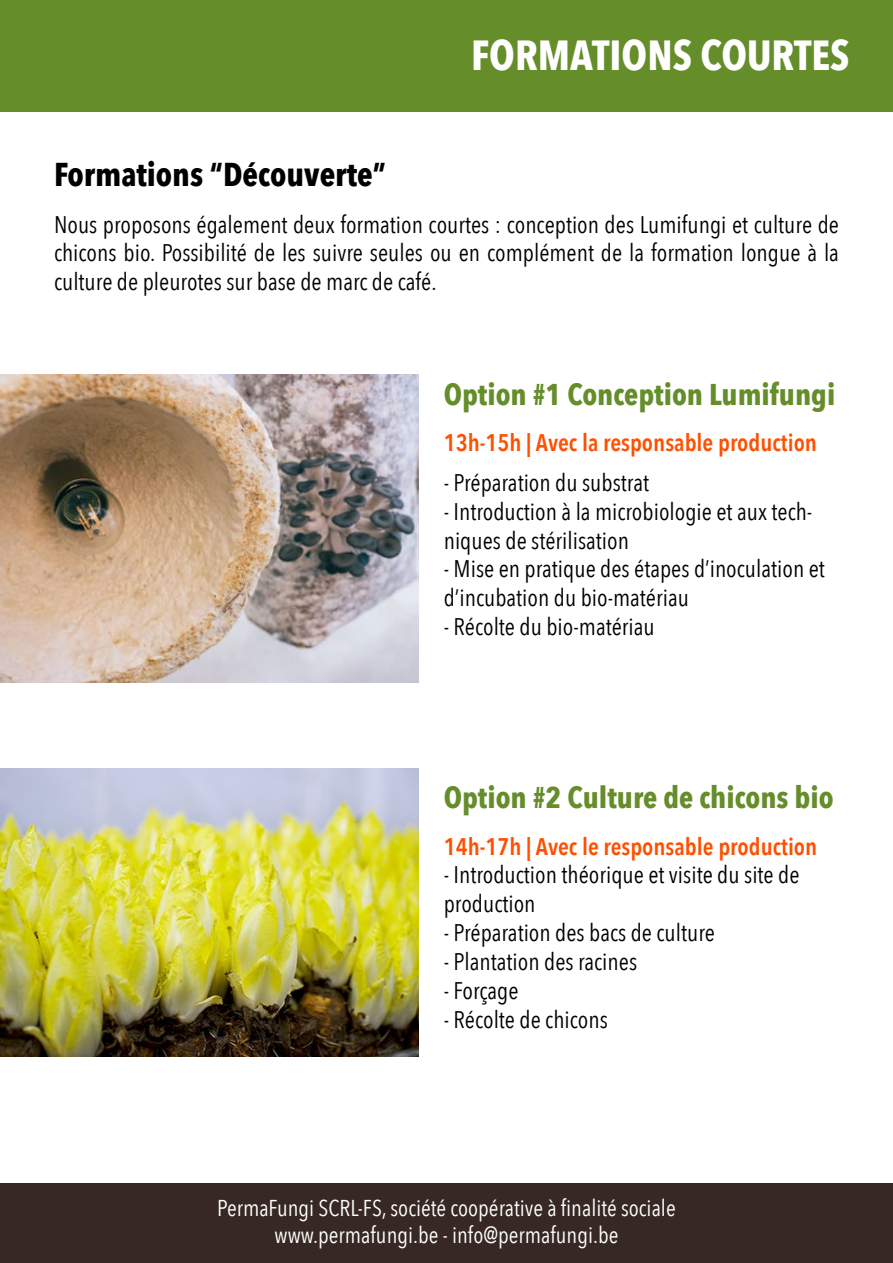
<style>
.page{position:relative;width:893px;height:1263px;background:#fff}
.page>*{position:absolute;margin:0;border:0;box-sizing:border-box;transform-origin:0 0}
.t1{font:700 42px "Avenir Next Condensed";color:#fff}
.t2{font:700 33px "Avenir Next Condensed";color:#000}
.t3{font:700 30px "Avenir Next Condensed";color:#658d2a}
.t4{font:24px/28.8px "Avenir Next Condensed";color:#000}
.t5{font:600 24px "Avenir Next Condensed";color:#ff4f00}
.t6{font:22.95px/27.5px "Avenir Next Condensed";color:#fff;text-align:center}
</style>
<div class="page">
<div style="left:0;top:1183px;width:893px;height:80px;background:#372823"></div>
<div style="left:0;top:0;width:893px;height:112px;background:#658d2a"></div>
<img style="left:0;top:375px;width:419px;height:307px">
<img style="left:0;top:769px;width:419px;height:288px">
<h1 class="t1" style="left:471px;top:30px;width:380px">FORMATIONS COURTES</h1>
<h2 class="t2" style="left:54px;top:154px;width:333px">Formations “Découverte”</h2>
<p class="t4" style="left:54px;top:209px;width:786px;text-align:justify">Nous proposons également deux formation courtes : conception des Lumifungi et culture de chicons bio. Possibilité de les suivre seules ou en complément de la formation longue à la culture de pleurotes sur base de marc de café.</p>
<p class="t3" style="left:444px;top:376px;width:393px">Option #1 Conception Lumifungi</p>
<p class="t5" style="left:444px;top:422px;width:375px">13h-15h | Avec la responsable production</p>
<p class="t4" style="left:444px;top:467px;width:207px">- Préparation du substrat</p>
<p class="t4" style="left:444px;top:496px;width:370px">- Introduction à la microbiologie et aux tech&shy;niques de stérilisation</p>
<p class="t4" style="left:444px;top:553px;width:383px">- Mise en pratique des étapes d’inoculation et d’incubation du bio-matériau</p>
<p class="t4" style="left:444px;top:611px;width:212px">- Récolte du bio-matériau</p>
<p class="t3" style="left:444px;top:779px;width:391px">Option #2 Culture de chicons bio</p>
<p class="t5" style="left:444px;top:825px;width:375px">14h-17h | Avec le responsable production</p>
<p class="t4" style="left:444px;top:859px;width:357px">- Introduction théorique et visite du site de production</p>
<p class="t4" style="left:444px;top:917px;width:273px">- Préparation des bacs de culture</p>
<p class="t4" style="left:444px;top:946px;width:195px">- Plantation des racines</p>
<p class="t4" style="left:444px;top:975px;width:76px">- Forçage</p>
<p class="t4" style="left:444px;top:1003px;width:166px">- Récolte de chicons</p>
<p class="t6" style="left:217px;top:1193px;width:460px">PermaFungi SCRL-FS, société coopérative à finalité sociale www.permafungi.be - info@permafungi.be</p>
</div>
